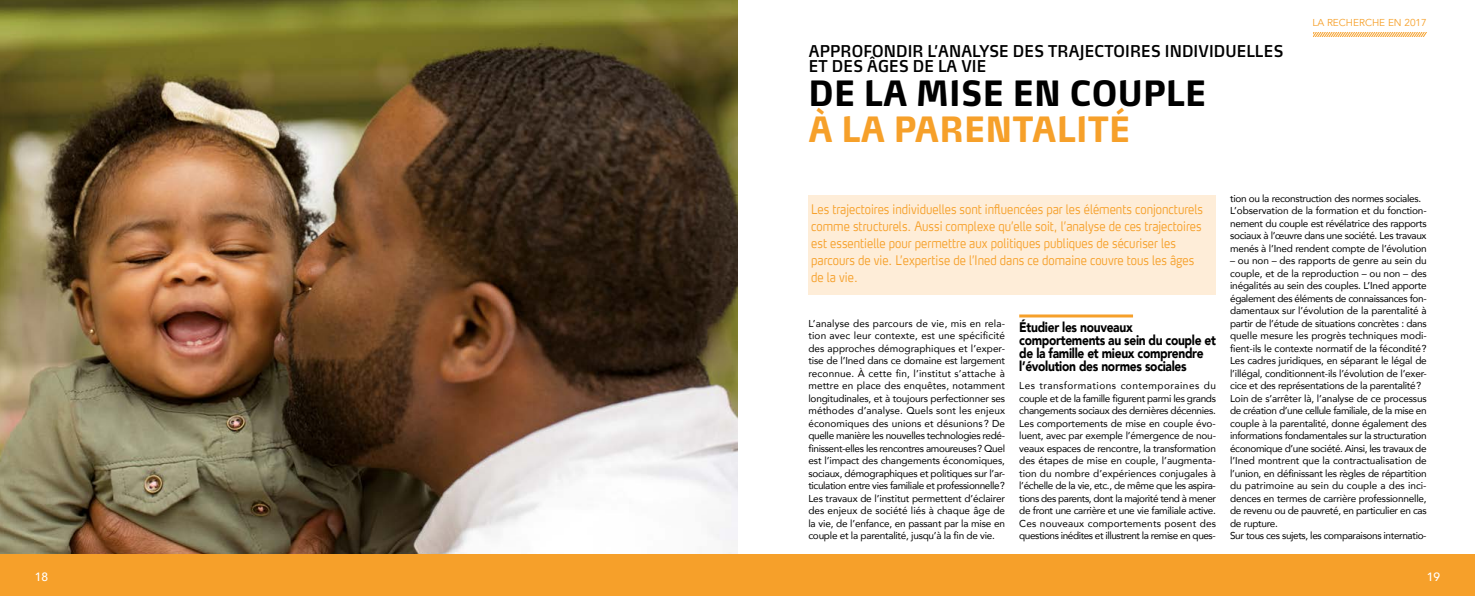
<style>
.page{position:relative;width:1475px;height:596px;background:#fff}
.page>*{position:absolute;margin:0;border:0;box-sizing:border-box;transform-origin:0 0}
.t1{font:800 34.5px "Max OT";letter-spacing:.01em;color:#000;scale:.87 1}
.t2{font:800 34.5px "Max OT";letter-spacing:.01em;color:#f6a02a;scale:.87 1}
.t3{font:600 16.1px/15px "Max OT";letter-spacing:.01em;color:#000;scale:.87 1}
.t4{font:900 13.8px/13px "Avenir";letter-spacing:-.025em;color:#000;scale:.87 1}
.t5{font:300 13px/17px "Max OT";color:#f6a02a;scale:.85 1}
.t6{font:500 12px "Avenir";color:#fff}
.t7{font:10px/12.5px "Avenir";letter-spacing:-.025em;color:#000;text-align:justify}
.t8{font:10px "Avenir";color:#f6a02a}
</style>
<div class="page">
<img style="left:0;top:0;width:737px;height:553px">
<div style="left:0;top:553px;width:1474px;height:42px;background:#f6a02a"></div>
<hr style="left:1019px;top:314px;width:113px;height:3px;background:#f6a02a">
<div style="left:808px;top:195px;width:407px;height:99px;background:#feedd8"></div>
<svg style="left:1313px;top:32px;width:114px;height:5px"></svg>
<p class="t6" style="left:35px;top:566px;width:15px">18</p>
<h2 class="t3" style="left:808px;top:43px;width:547px">APPROFONDIR L’ANALYSE DES TRAJECTOIRES INDIVIDUELLES<br>ET DES ÂGES DE LA VIE</h2>
<h1 class="t1" style="left:808px;top:71px;width:459px">DE LA MISE EN COUPLE</h1>
<h1 class="t2" style="left:808px;top:107px;width:371px">À LA PARENTALITÉ</h1>
<p class="t8" style="left:1312px;top:17px;width:116px">LA RECHERCHE EN 2017</p>
<p class="t5" style="left:811px;top:201px;width:462px">Les trajectoires individuelles sont influencées par les éléments conjoncturels comme structurels. Aussi complexe qu’elle soit, l’analyse de ces trajectoires est essentielle pour permettre aux politiques publiques de sécuriser les parcours de vie. L’expertise de l’Ined dans ce domaine couvre tous les âges de la vie.</p>
<p class="t7" style="left:808px;top:316px;width:198px">L’analyse des parcours de vie, mis en rela&shy;tion avec leur contexte, est une spécificité des approches démographiques et l’exper&shy;tise de l’Ined dans ce domaine est largement reconnue. À cette fin, l’institut s’attache à mettre en place des enquêtes, notamment longitudinales, et à toujours perfectionner ses méthodes d’analyse. Quels sont les enjeux économiques des unions et désunions ? De quelle manière les nouvelles technologies redé&shy;finissent-elles les rencontres amoureuses? Quel est l’impact des changements économiques, sociaux, démographiques et politiques sur l’ar&shy;ticulation entre vies familiale et professionnelle?<br>Les travaux de l’institut permettent d’éclairer des enjeux de société liés à chaque âge de la vie, de l’enfance, en passant par la mise en couple et la parentalité, jusqu’à la fin de vie.</p>
<h3 class="t4" style="left:1019px;top:320px;width:227px">Étudier les nouveaux comportements au sein du couple et de la famille et mieux comprendre l’évolution des normes sociales</h3>
<p class="t7" style="left:1019px;top:379px;width:198px">Les transformations contemporaines du couple et de la famille figurent parmi les grands changements sociaux des dernières décennies.<br>Les comportements de mise en couple évo&shy;luent, avec par exemple l’émergence de nou&shy;veaux espaces de rencontre, la transformation des étapes de mise en couple, l’augmenta&shy;tion du nombre d’expériences conjugales à l’échelle de la vie, etc., de même que les aspira&shy;tions des parents, dont la majorité tend à mener de front une carrière et une vie familiale active.<br>Ces nouveaux comportements posent des questions inédites et illustrent la remise en ques-</p>
<p class="t7" style="left:1229px;top:191px;width:198px;text-align:left">tion ou la reconstruction des normes sociales.<br>L’observation de la formation et du fonction&shy;nement du couple est révélatrice des rapports sociaux à l’œuvre dans une société. Les travaux menés à l’Ined rendent compte de l’évolution</p>
<p class="t7" style="left:1229px;top:254px;width:198px;text-align:left">– ou non – des rapports de genre au sein du couple, et de la reproduction – ou non – des inégalités au sein des couples. L’Ined apporte également des éléments de connaissances fon&shy;damentaux sur l’évolution de la parentalité à partir de l’étude de situations concrètes : dans quelle mesure les progrès techniques modi&shy;fient-ils le contexte normatif de la fécondité?<br>Les cadres juridiques, en séparant le légal de l’illégal, conditionnent-ils l’évolution de l’exer&shy;cice et des représentations de la parentalité?<br>Loin de s’arrêter là, l’analyse de ce processus de création d’une cellule familiale, de la mise en couple à la parentalité, donne également des informations fondamentales sur la structuration économique d’une société. Ainsi, les travaux de l’Ined montrent que la contractualisation de l’union, en définissant les règles de répartition du patrimoine au sein du couple a des inci&shy;dences en termes de carrière professionnelle, de revenu ou de pauvreté, en particulier en cas de rupture.<br>Sur tous ces sujets, les comparaisons internatio-</p>
<p class="t6" style="left:1426px;top:566px;width:15px">19</p>
</div>
